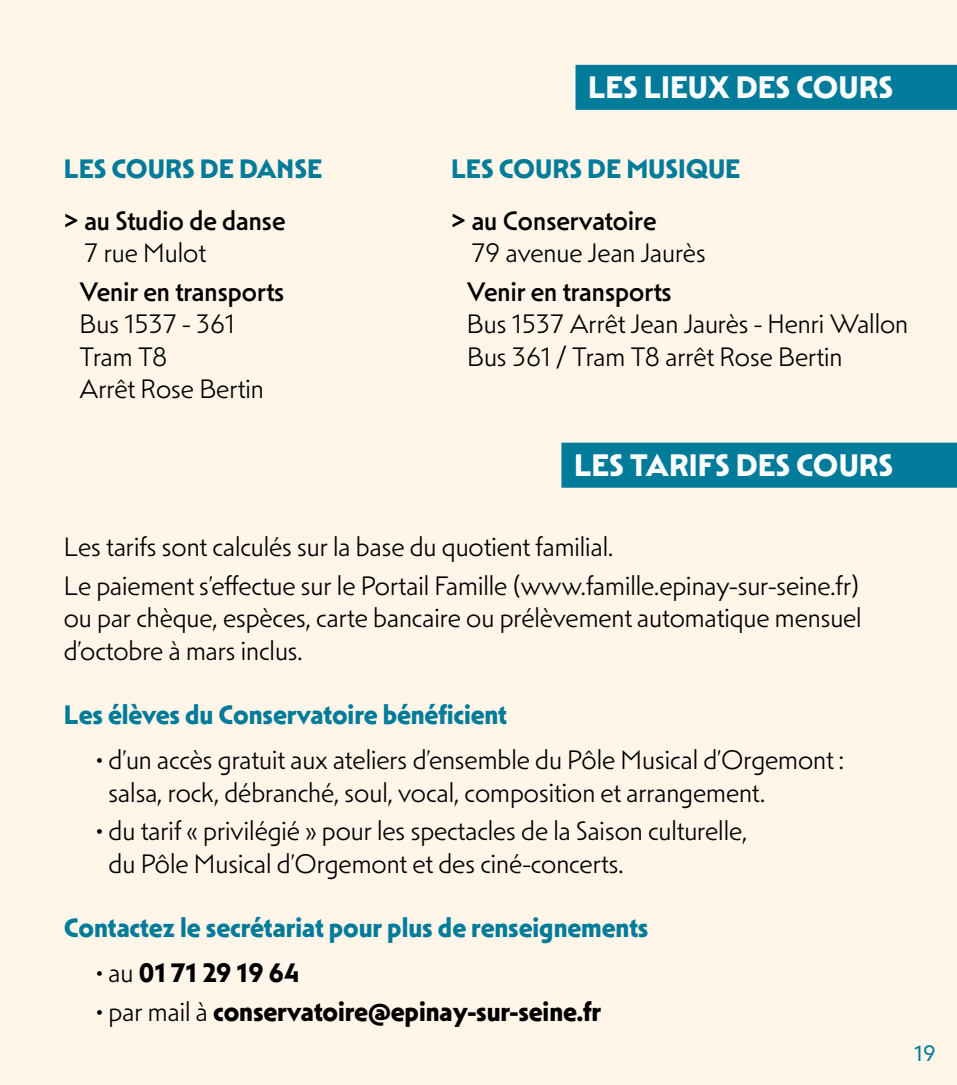
<style>
.page{position:relative;width:957px;height:1085px;background:#fff}
.page>*{position:absolute;margin:0;border:0;box-sizing:border-box;transform-origin:0 0}
.t1{font:700 31.5px "Mendl Sans Dusk";color:#fff}
.t2{font:300 27px/32.4px "Mendl Sans Dusk";color:#000}
.t3{font:700 27px "Mendl Sans Dusk";color:#007b99}
.t4{font:500 27px "Mendl Sans Dusk";color:#000}
.t5{font:700 27px "Mendl Sans Dusk";color:#000}
.t6{font:22.5px "Mendl Sans Dusk";color:#007b99}
.s1{font-weight:300}
</style>
<div class="page">
<div style="left:0;top:0;width:957px;height:1084px;background:#fff5e9"></div>
<div style="left:575px;top:65px;width:382px;height:45px;background:#007b99"></div>
<div style="left:561px;top:442px;width:396px;height:45px;background:#007b99"></div>
<p class="t1" style="left:588px;top:68px;width:306px">LES LIEUX DES COURS</p>
<p class="t3" style="left:64px;top:152px;width:260px">LES COURS DE DANSE</p>
<p class="t4" style="left:64px;top:204px;width:223px">&gt; au Studio de danse</p>
<p class="t2" style="left:84px;top:236px;width:123px">7 rue Mulot</p>
<p class="t4" style="left:80px;top:275px;width:206px">Venir en transports</p>
<p class="t2" style="left:80px;top:308px;width:185px">Bus 1537 - 361<br>Tram T8<br>Arrêt Rose Bertin</p>
<p class="t3" style="left:451px;top:152px;width:291px">LES COURS DE MUSIQUE</p>
<p class="t4" style="left:451px;top:204px;width:207px">&gt; au Conservatoire</p>
<p class="t2" style="left:472px;top:236px;width:235px">79 avenue Jean Jaurès</p>
<p class="t4" style="left:467px;top:275px;width:206px">Venir en transports</p>
<p class="t2" style="left:467px;top:308px;width:443px">Bus 1537 Arrêt Jean Jaurès - Henri Wallon<br>Bus 361 / Tram T8 arrêt Rose Bertin</p>
<p class="t1" style="left:574px;top:445px;width:320px">LES TARIFS DES COURS</p>
<p class="t2" style="left:64px;top:527px;width:797px;line-height:38.7px">Les tarifs sont calculés sur la base du quotient familial.<br>Le paiement s’effectue sur le Portail Famille (www.famille.epinay-sur-seine.fr)</p>
<p class="t2" style="left:64px;top:601px;width:799px">ou par chèque, espèces, carte bancaire ou prélèvement automatique mensuel d’octobre à mars inclus.</p>
<p class="t3" style="left:64px;top:697px;width:444px">Les élèves du Conservatoire bénéficient</p>
<p class="t2" style="left:109px;top:743px;width:737px;text-indent:-13px">• d’un accès gratuit aux ateliers d’ensemble du Pôle Musical d’Orgemont : salsa, rock, débranché, soul, vocal, composition et arrangement.</p>
<p class="t2" style="left:109px;top:814px;width:640px;text-indent:-13px">• du tarif « privilégié » pour les spectacles de la Saison culturelle, du Pôle Musical d’Orgemont et des ciné-concerts.</p>
<p class="t3" style="left:64px;top:910px;width:586px">Contactez le secrétariat pour plus de renseignements</p>
<p class="t5" style="left:96px;top:955px;width:205px"><span class="s1">• au</span> 01 71 29 19 64</p>
<p class="t5" style="left:96px;top:994px;width:507px"><span class="s1">• par mail à</span> conservatoire@epinay-sur-seine.fr</p>
<p class="t6" style="left:914px;top:1039px;width:23px">19</p>
</div>
